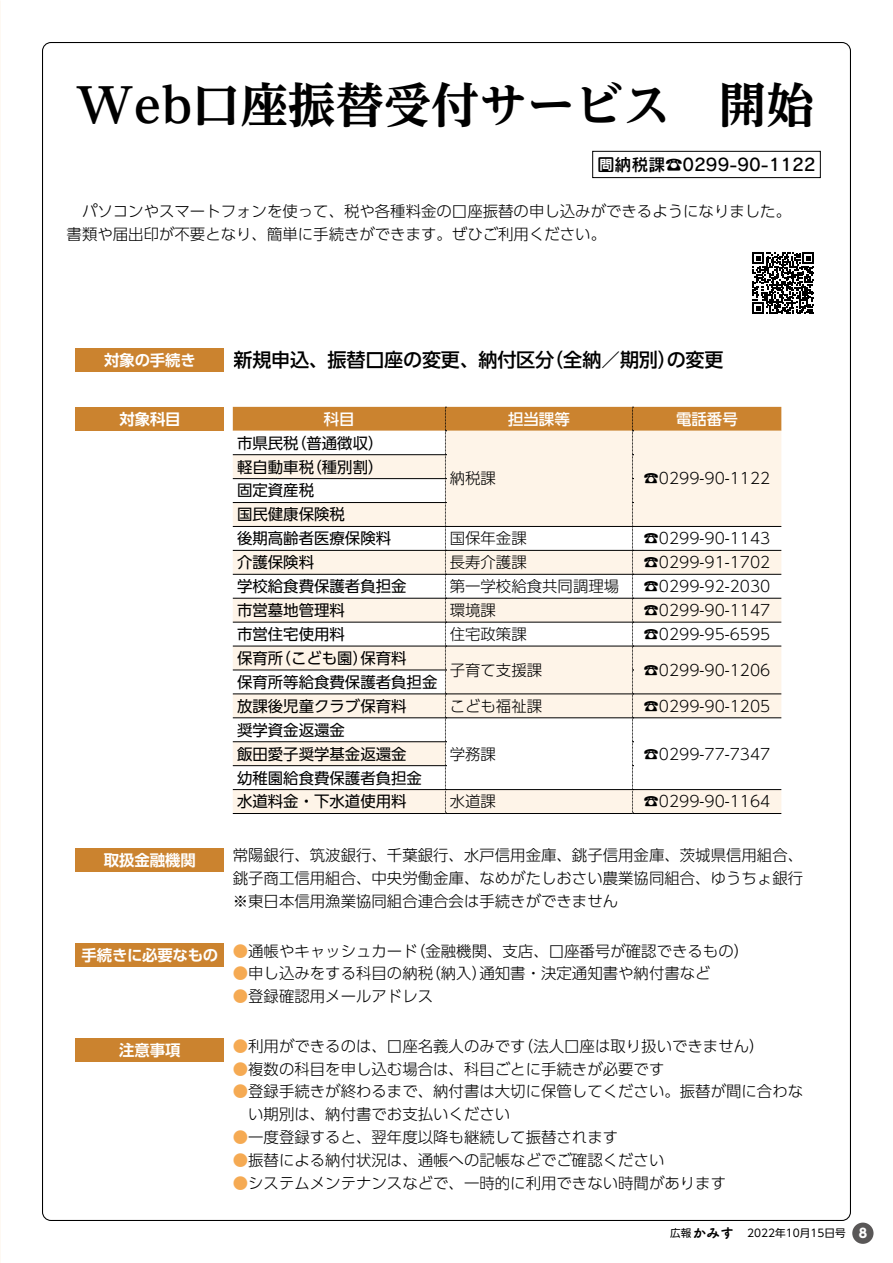
<style>
.page{position:relative;width:893px;height:1263px;background:#fff}
.page>*{position:absolute;margin:0;border:0;box-sizing:border-box;transform-origin:0 0}
.t1{font:700 expanded 47.85px "UD Reimin Pr 6";color:#000}
.t2{font:500 19.2px "UD Shin Go Pr 6";letter-spacing:-.015em;color:#000}
.t3{font:16.95px "Rodin Pro DB";color:#000}
.t4{font:300 15.45px/22.8px "UD Shin Go Pr 6";color:#000}
.t5{font:15.45px/23.9px "UD Shin Go Pr 6";color:#000}
.t6{font:700 15.45px "UD Shin Go Pr 6 De";letter-spacing:-.01em;color:#fff}
.t7{font:500 15.45px "UD Shin Go Pr 6";color:#fff}
.t8{font:13.8px "Tsuku A Rd Gothic Std E";color:#000}
.t9{font:700 12.75px "UD Shin Go Pro";color:#fff}
.t10{font:10.65px "UD Shin Go Pro";color:#000}
.s1{color:#f5aa53}
.s2{font-family:"UD Shin Go Pr 6";font-size:10.65px}
</style>
<div class="page">
<svg style="left:753px;top:253px;width:61px;height:61px"></svg>
<div style="left:75px;top:848px;width:149px;height:24px;background:#cb832f"></div>
<div style="left:75px;top:943px;width:149px;height:24px;background:#cb832f"></div>
<div style="left:75px;top:1038px;width:149px;height:24px;background:#cb832f"></div>
<div style="left:75px;top:407px;width:149px;height:24px;background:#cb832f"></div>
<hr style="left:233px;top:813px;width:212px;height:1px;background:#000">
<hr style="left:445px;top:813px;width:187px;height:1px;background:#000">
<hr style="left:632px;top:813px;width:149px;height:1px;background:#000">
<svg style="left:233px;top:407px;width:548px;height:406px"></svg>
<div style="left:75px;top:348px;width:149px;height:24px;background:#cb832f"></div>
<div style="left:592px;top:151px;width:229px;height:27px;border:1px solid #000"></div>
<div style="left:852px;top:1222px;width:21px;height:22px;background:#595757;border-radius:50%"></div>
<h1 class="t1" style="left:75px;top:66px;width:740px">Web口座振替受付サービス　開始</h1>
<p class="t3" style="left:597px;top:153px;width:220px">問納税課☎0299-90-1122</p>
<p class="t4" style="left:67px;top:199px;width:726px">　パソコンやスマートフォンを使って、税や各種料金の口座振替の申し込みができるようになりました。書類や届出印が不要となり、簡単に手続きができます。ぜひご利用ください。</p>
<p class="t6" style="left:104px;top:347px;width:93px">対象の手続き</p>
<p class="t2" style="left:233px;top:344px;width:322px">新規申込、振替口座の変更、納付区分</p>
<p class="t2" style="left:544px;top:344px;width:181px">（全納／期別の変更</p>
<p class="t2" style="left:658px;top:344px;width:21px">）</p>
<p class="t6" style="left:119px;top:406px;width:63px">対象科目</p>
<p class="t7" style="left:324px;top:406px;width:32px">科目</p>
<p class="t7" style="left:508px;top:406px;width:63px">担当課等</p>
<p class="t7" style="left:676px;top:406px;width:63px">電話番号</p>
<p class="t5" style="left:291px;top:430px;width:94px">（普通徴収(</p>
<p class="t5" style="left:237px;top:430px;width:63px">市県民税</p>
<p class="t5" style="left:306px;top:454px;width:79px">（種別割(</p>
<p class="t5" style="left:237px;top:454px;width:79px">軽自動車税</p>
<p class="t5" style="left:237px;top:478px;width:109px">固定資産税<br>国民健康保険税</p>
<p class="t4" style="left:450px;top:467px;width:48px">納税課</p>
<p class="t4" style="left:643px;top:467px;width:128px">☎0299-90-1122</p>
<p class="t5" style="left:237px;top:526px;width:156px">後期高齢者医療保険料</p>
<p class="t4" style="left:450px;top:526px;width:79px">国保年金課</p>
<p class="t4" style="left:643px;top:526px;width:128px">☎0299-90-1143</p>
<p class="t5" style="left:237px;top:550px;width:79px">介護保険料</p>
<p class="t4" style="left:450px;top:550px;width:79px">長寿介護課</p>
<p class="t4" style="left:643px;top:550px;width:128px">☎0299-91-1702</p>
<p class="t5" style="left:237px;top:574px;width:171px">学校給食費保護者負担金</p>
<p class="t4" style="left:450px;top:574px;width:171px">第一学校給食共同調理場</p>
<p class="t4" style="left:643px;top:574px;width:128px">☎0299-92-2030</p>
<p class="t5" style="left:237px;top:598px;width:109px">市営墓地管理料</p>
<p class="t4" style="left:450px;top:598px;width:48px">環境課</p>
<p class="t4" style="left:643px;top:598px;width:128px">☎0299-90-1147</p>
<p class="t5" style="left:237px;top:622px;width:109px">市営住宅使用料</p>
<p class="t5" style="left:237px;top:670px;width:202px">保育所等給食費保護者負担金</p>
<p class="t5" style="left:276px;top:646px;width:94px">（こども園）</p>
<p class="t5" style="left:237px;top:646px;width:48px">保育所</p>
<p class="t5" style="left:360px;top:646px;width:48px">保育料</p>
<p class="t4" style="left:450px;top:622px;width:79px">住宅政策課</p>
<p class="t4" style="left:450px;top:658px;width:94px">子育て支援課</p>
<p class="t4" style="left:643px;top:622px;width:128px">☎0299-95-6595</p>
<p class="t4" style="left:643px;top:658px;width:128px">☎0299-90-1206</p>
<p class="t5" style="left:237px;top:693px;width:171px">放課後児童クラブ保育料奨学資金返還金</p>
<p class="t4" style="left:450px;top:694px;width:94px">こども福祉課</p>
<p class="t4" style="left:643px;top:694px;width:128px">☎0299-90-1205</p>
<p class="t5" style="left:237px;top:741px;width:186px">飯田愛子奨学基金返還金幼稚園給食費保護者負担金</p>
<p class="t4" style="left:450px;top:742px;width:48px">学務課</p>
<p class="t4" style="left:643px;top:742px;width:128px">☎0299-77-7347</p>
<p class="t5" style="left:237px;top:789px;width:171px">水道料金・下水道使用料</p>
<p class="t4" style="left:450px;top:790px;width:48px">水道課</p>
<p class="t4" style="left:643px;top:790px;width:128px">☎0299-90-1164</p>
<p class="t6" style="left:104px;top:847px;width:93px">取扱金融機関</p>
<p class="t4" style="left:233px;top:843px;width:572px">常陽銀行、筑波銀行、千葉銀行、水戸信用金庫、銚子信用金庫、茨城県信用組合、</p>
<p class="t6" style="left:82px;top:942px;width:138px">手続きに必要なもの</p>
<p class="t4" style="left:233px;top:866px;width:572px">銚子商工信用組合、中央労働金庫、なめがたしおさい農業協同組合、ゆうちょ銀行※東日本信用漁業協同組合連合会は手続きができません</p>
<p class="t4" style="left:410px;top:939px;width:341px">（金融機関、支店、口座番号が確認できるもの(</p>
<p class="t4" style="left:233px;top:939px;width:186px"><span class="s1">●</span>通帳やキャッシュカード</p>
<p class="t4" style="left:479px;top:961px;width:233px">通知書・決定通知書や納付書など</p>
<p class="t4" style="left:425px;top:961px;width:63px">（納入）</p>
<p class="t4" style="left:233px;top:961px;width:202px"><span class="s1">●</span>申し込みをする科目の納税</p>
<p class="t4" style="left:233px;top:984px;width:202px"><span class="s1">●</span>登録確認用メールアドレス</p>
<p class="t6" style="left:119px;top:1037px;width:63px">注意事項</p>
<p class="t4" style="left:233px;top:1034px;width:294px"><span class="s1">●</span>利用ができるのは、口座名義人のみです</p>
<p class="t4" style="left:518px;top:1034px;width:248px">（法人口座は取り扱いできません(</p>
<p class="t4" style="left:233px;top:1057px;width:433px"><span class="s1">●</span>複数の科目を申し込む場合は、科目ごとに手続きが必要です</p>
<p class="t4" style="left:248px;top:1079px;width:556px;text-indent:-15px"><span class="s1">●</span>登録手続きが終わるまで、納付書は大切に保管してください。振替が間に合わない期別は、納付書でお支払いください</p>
<p class="t4" style="left:233px;top:1125px;width:387px"><span class="s1">●</span>一度登録すると、翌年度以降も継続して振替されます</p>
<p class="t4" style="left:233px;top:1148px;width:433px"><span class="s1">●</span>振替による納付状況は、通帳への記帳などでご確認ください</p>
<p class="t4" style="left:233px;top:1171px;width:495px"><span class="s1">●</span>システムメンテナンスなどで、一時的に利用できない時間があります</p>
<p class="t8" style="left:670px;top:1222px;width:65px"><span class="s2">広報</span>かみす</p>
<p class="t10" style="left:747px;top:1224px;width:100px">2022年10月15日号</p>
<p class="t9" style="left:859px;top:1223px;width:10px">8</p>
</div>
